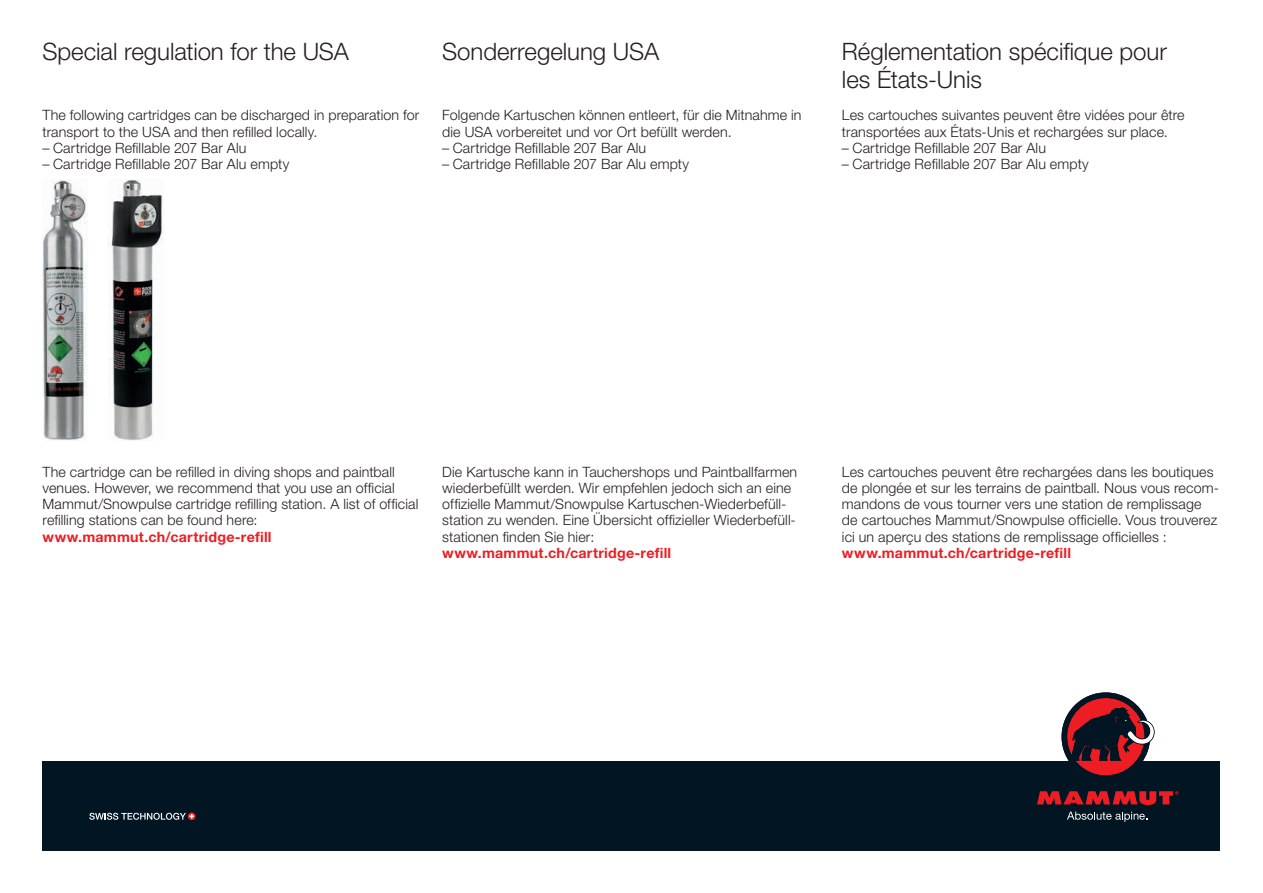
<style>
.page{position:relative;width:1263px;height:893px;background:#fff}
.page>*{position:absolute;margin:0;border:0;box-sizing:border-box;transform-origin:0 0}
.Intro_16_black{font:300 24px/28.3px "Helvetica Neue LT Std";letter-spacing:-.005em;color:#231f20}
.copy_9_5_black{font:300 14.25px/16.2px "Helvetica Neue LT Std";letter-spacing:.01em;color:#231f20}
.copy_9_5_black-2{font:700 14.25px "Helvetica Neue LT Std";letter-spacing:.015em;color:#ee1d23}
</style>
<div class="page">
<img style="left:43px;top:180px;width:44px;height:261px">
<img style="left:109px;top:180px;width:54px;height:261px">
<div style="left:43px;top:761px;width:1177px;height:89px;background:#011622"></div>
<svg style="left:1037px;top:791px;width:141px;height:14px"></svg>
<svg style="left:1067px;top:812px;width:80px;height:10px"></svg>
<svg style="left:1061px;top:692px;width:93px;height:84px"></svg>
<svg style="left:188px;top:812px;width:8px;height:8px"></svg>
<svg style="left:89px;top:813px;width:105px;height:7px"></svg>
<p class="Intro_16_black" style="left:43px;top:36px;width:308px">Special regulation for the USA</p>
<p class="copy_9_5_black" style="left:43px;top:107px;width:378px">The following cartridges can be discharged in preparation for transport to the USA and then refilled locally.</p>
<p class="copy_9_5_black" style="left:43px;top:139px;width:205px">– Cartridge Refillable 207 Bar Alu</p>
<p class="copy_9_5_black" style="left:43px;top:156px;width:248px">– Cartridge Refillable 207 Bar Alu empty</p>
<p class="Intro_16_black" style="left:442px;top:36px;width:218px">Sonderregelung USA</p>
<p class="copy_9_5_black" style="left:442px;top:107px;width:361px">Folgende Kartuschen können entleert, für die Mitnahme in die USA vorbereitet und vor Ort befüllt werden.</p>
<p class="copy_9_5_black" style="left:442px;top:139px;width:205px">– Cartridge Refillable 207 Bar Alu</p>
<p class="copy_9_5_black" style="left:442px;top:156px;width:248px">– Cartridge Refillable 207 Bar Alu empty</p>
<p class="Intro_16_black" style="left:842px;top:36px;width:326px">Réglementation spécifique pour les États-Unis</p>
<p class="copy_9_5_black" style="left:842px;top:107px;width:344px">Les cartouches suivantes peuvent être vidées pour être transportées aux États-Unis et rechargées sur place.</p>
<p class="copy_9_5_black" style="left:842px;top:139px;width:205px">– Cartridge Refillable 207 Bar Alu</p>
<p class="copy_9_5_black" style="left:842px;top:156px;width:248px">– Cartridge Refillable 207 Bar Alu empty</p>
<p class="copy_9_5_black" style="left:43px;top:463px;width:377px">The cartridge can be refilled in diving shops and paintball venues. However, we recommend that you use an official Mammut/Snowpulse cartridge refilling station. A list of official refilling stations can be found here:</p>
<p class="copy_9_5_black-2" style="left:43px;top:528px;width:231px">www.mammut.ch/cartridge-refill</p>
<p class="copy_9_5_black" style="left:442px;top:463px;width:356px">Die Kartusche kann in Tauchershops und Paintballfarmen wiederbefüllt werden. Wir empfehlen jedoch sich an eine offizielle Mammut/Snowpulse Kartuschen-Wiederbefüll&shy;station zu wenden. Eine Übersicht offizieller Wiederbefüll&shy;stationen finden Sie hier:</p>
<p class="copy_9_5_black-2" style="left:442px;top:544px;width:231px">www.mammut.ch/cartridge-refill</p>
<p class="copy_9_5_black" style="left:842px;top:463px;width:378px">Les cartouches peuvent être rechargées dans les boutiques de plongée et sur les terrains de paintball. Nous vous recom&shy;mandons de vous tourner vers une station de remplissage de cartouches Mammut/Snowpulse officielle. Vous trouverez ici un aperçu des stations de remplissage officielles :</p>
<p class="copy_9_5_black-2" style="left:842px;top:544px;width:231px">www.mammut.ch/cartridge-refill</p>
</div>
